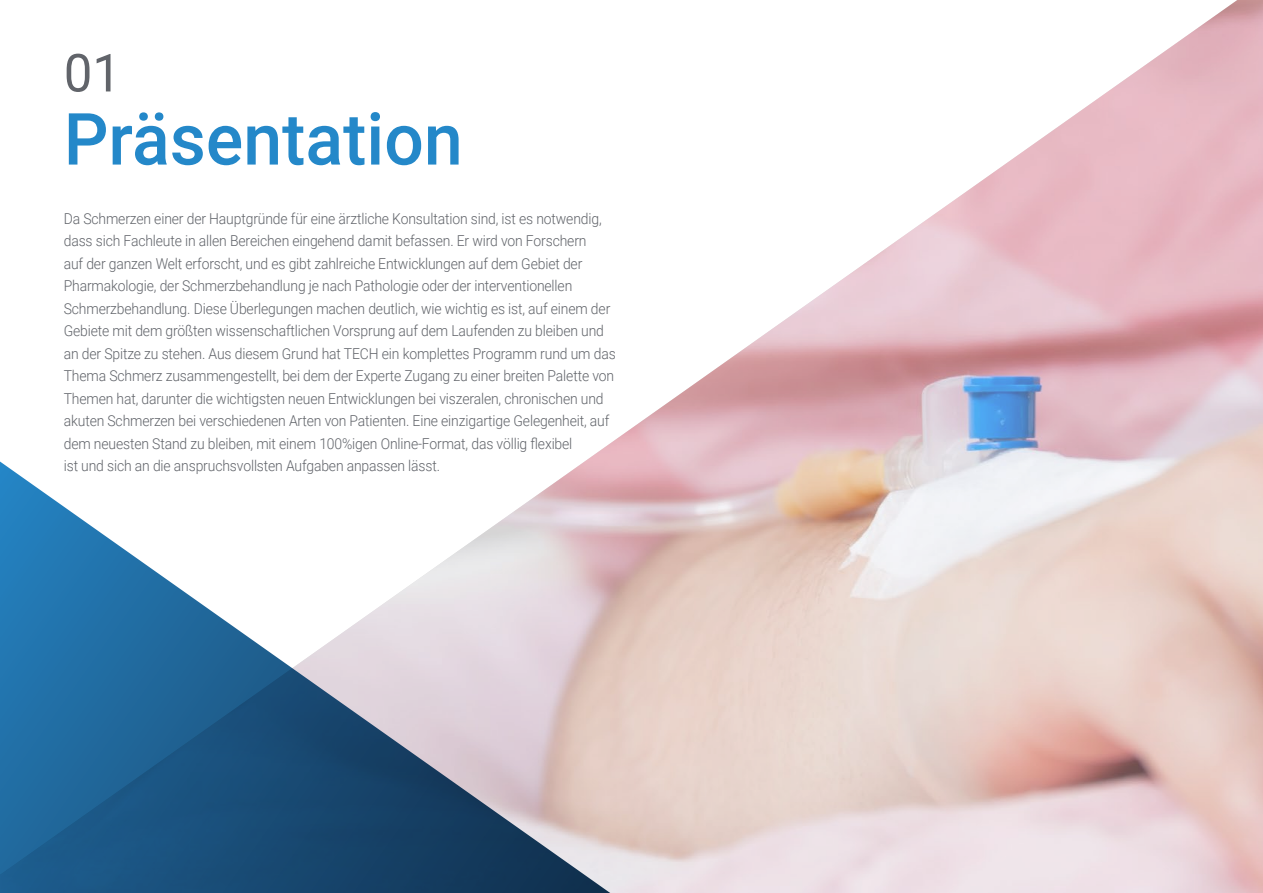
<style>
.page{position:relative;width:1263px;height:893px;background:#fff}
.page>*{position:absolute;margin:0;border:0;box-sizing:border-box;transform-origin:0 0}
.t1{font:500 72px "Roboto";color:#2488c9}
.t2{font:52.5px "Roboto";color:#61646a}
.t3{font:300 15px/22.5px "Roboto";letter-spacing:-.01em;color:#61646a;scale:.93 1}
</style>
<div class="page">
<img style="left:607px;top:0;width:656px;height:893px">
<svg style="left:0;top:446px;width:640px;height:447px"></svg>
<h2 class="t2" style="left:64px;top:36px;width:59px">01</h2>
<h1 class="t1" style="left:64px;top:89px;width:400px">Präsentation</h1>
<p class="t3" style="left:64px;top:207px;width:595px">Da Schmerzen einer der Hauptgründe für eine ärztliche Konsultation sind, ist es notwendig, dass sich Fachleute in allen Bereichen eingehend damit befassen. Er wird von Forschern<br>auf der ganzen Welt erforscht, und es gibt zahlreiche Entwicklungen auf dem Gebiet der Pharmakologie, der Schmerzbehandlung je nach Pathologie oder der interventionellen Schmerzbehandlung. Diese Überlegungen machen deutlich, wie wichtig es ist, auf einem der Gebiete mit dem größten wissenschaftlichen Vorsprung auf dem Laufenden zu bleiben und an der Spitze zu stehen. Aus diesem Grund hat TECH ein komplettes Programm rund um das Thema Schmerz zusammengestellt, bei dem der Experte Zugang zu einer breiten Palette von Themen hat, darunter die wichtigsten neuen Entwicklungen bei viszeralen, chronischen und akuten Schmerzen bei verschiedenen Arten von Patienten. Eine einzigartige Gelegenheit, auf dem neuesten Stand zu bleiben, mit einem 100%igen Online-Format, das völlig flexibel<br>ist und sich an die anspruchsvollsten Aufgaben anpassen lässt.</p>
</div>
